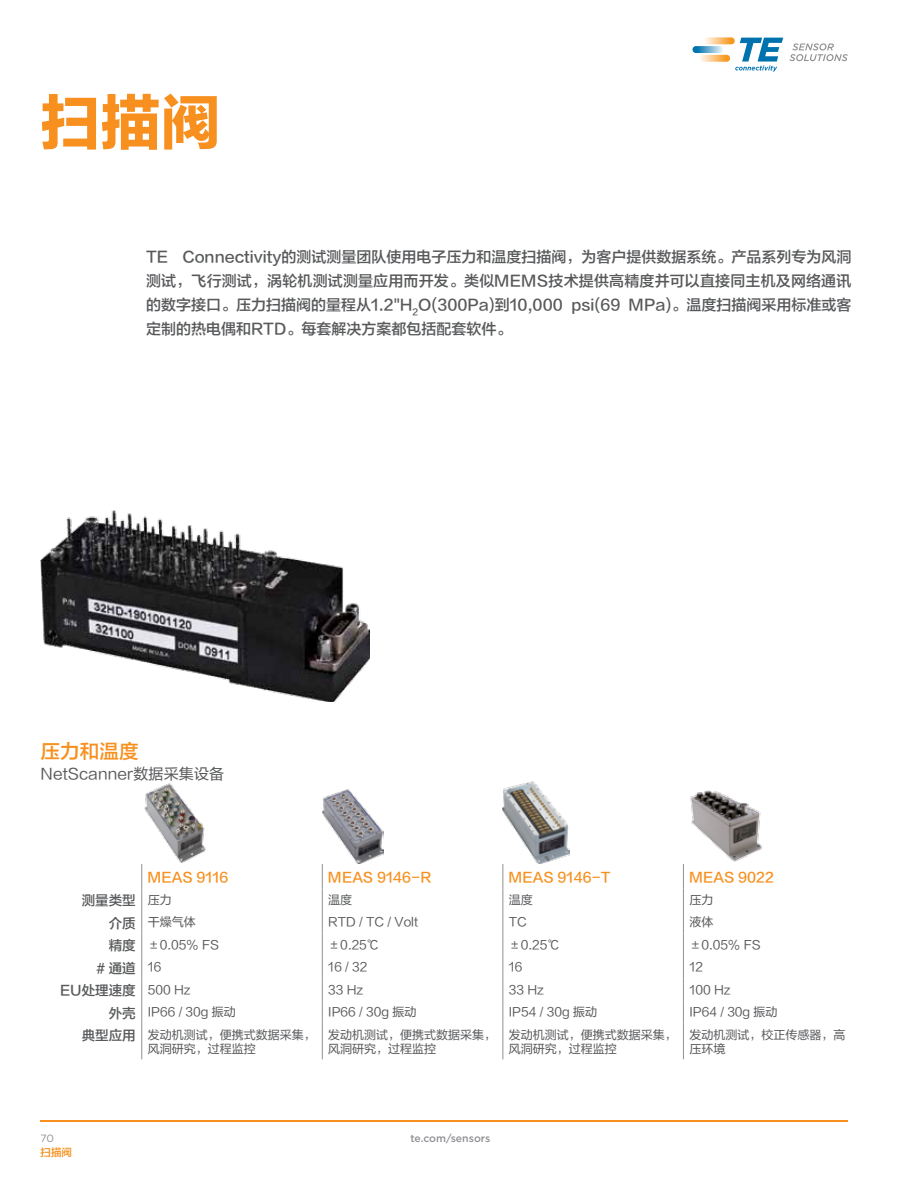
<style>
.page{position:relative;width:918px;height:1188px;background:#fff}
.page>*{position:absolute;margin:0;border:0;box-sizing:border-box;transform-origin:0 0}
.t1{font:60px "FZLTDHJW GB1 0";color:#f7901e}
.t2{font:19.5px "FZLTZHJW GB1 0";letter-spacing:.01em;color:#f7901e}
.t3{font:15px/24px "FZLTZHJW GB1 0";color:#58595b;text-align:justify}
.t4{font:15px "FZLTHJW GB1 0";letter-spacing:.01em;color:#58595b}
.t5{font:13.5px "FZLTZHJW GB1 0";color:#f7901e}
.t6{font:13.5px "FZLTZHJW GB1 0";color:#58595b}
.t7{font:12px/14.4px "FZLTHJW GB1 0";color:#58595b}
.t8{font:500 10.5px "Gotham";color:#919195}
.t9{font:10.5px "FZLTZHJW GB1 0";color:#f7901e}
.t10{font:10.5px "Gotham";color:#919195}
.s1{font-family:"FZLTHJW GB1 0";font-size:12px}
.s2{font-family:"FZLTZHJW GB1 0";font-size:13.5px}
</style>
<div class="page">
<svg style="left:704px;top:37px;width:31px;height:7px"></svg>
<svg style="left:699px;top:55px;width:31px;height:7px"></svg>
<svg style="left:692px;top:46px;width:31px;height:7px"></svg>
<svg style="left:735px;top:38px;width:48px;height:34px"></svg>
<svg style="left:789px;top:43px;width:59px;height:18px"></svg>
<hr style="left:40px;top:1120px;width:808px;height:2px;background:#f7901e">
<img style="left:690px;top:790px;width:73px;height:72px">
<img style="left:323px;top:790px;width:60px;height:74px">
<img style="left:502px;top:782px;width:68px;height:82px">
<img style="left:144px;top:783px;width:62px;height:80px">
<img style="left:40px;top:510px;width:329px;height:192px">
<hr style="left:141px;top:1024px;width:1px;height:35px;background:#919195">
<hr style="left:322px;top:1024px;width:1px;height:35px;background:#919195">
<hr style="left:502px;top:1024px;width:1px;height:35px;background:#919195">
<hr style="left:683px;top:1024px;width:1px;height:35px;background:#919195">
<svg style="left:141px;top:864px;width:1px;height:160px"></svg>
<svg style="left:322px;top:864px;width:1px;height:160px"></svg>
<svg style="left:502px;top:864px;width:1px;height:160px"></svg>
<svg style="left:683px;top:864px;width:1px;height:160px"></svg>
<h1 class="t1" style="left:40px;top:89px;width:181px">扫描阀</h1>
<p class="t3" style="left:146px;top:246px;width:707px">TE Connectivity的测试测量团队使用电子压力和温度扫描阀，为客户提供数据系统。产品系列专为风洞测试，飞行测试，涡轮机测试测量应用而开发。类似MEMS技术提供高精度并可以直接同主机及网络通讯的数字接口。压力扫描阀的量程从1.2"H<sub>2</sub>O(300Pa)到10,000 psi(69 MPa)。温度扫描阀采用标准或客定制的热电偶和RTD。每套解决方案都包括配套软件。</p>
<h2 class="t2" style="left:40px;top:740px;width:100px">压力和温度</h2>
<p class="t4" style="left:40px;top:765px;width:185px">NetScanner数据采集设备</p>
<p class="t5" style="left:148px;top:870px;width:82px">MEAS 9116</p>
<p class="t5" style="left:328px;top:870px;width:104px">MEAS 9146-R</p>
<p class="t5" style="left:509px;top:870px;width:103px">MEAS 9146-T</p>
<p class="t5" style="left:689px;top:870px;width:86px">MEAS 9022</p>
<p class="t6" style="left:82px;top:893px;width:92px">测量类型 <span class="s1">压力</span></p>
<p class="t7" style="left:328px;top:893px;width:25px">温度</p>
<p class="t7" style="left:509px;top:893px;width:25px">温度</p>
<p class="t7" style="left:689px;top:893px;width:25px">压力</p>
<p class="t7" style="left:109px;top:915px;width:88px"><span class="s2">介质</span> 干燥气体</p>
<p class="t7" style="left:328px;top:915px;width:91px">RTD / TC / Volt</p>
<p class="t7" style="left:509px;top:915px;width:20px">TC</p>
<p class="t7" style="left:689px;top:915px;width:25px">液体</p>
<p class="t7" style="left:109px;top:938px;width:112px"><span class="s2">精度</span> ±0.05% FS</p>
<p class="t7" style="left:328px;top:938px;width:52px">±0.25℃</p>
<p class="t7" style="left:509px;top:938px;width:52px">±0.25℃</p>
<p class="t7" style="left:689px;top:938px;width:73px">±0.05% FS</p>
<p class="t6" style="left:96px;top:961px;width:67px"># 通道 <span class="s1">16</span></p>
<p class="t7" style="left:328px;top:960px;width:41px">16 / 32</p>
<p class="t7" style="left:509px;top:960px;width:15px">16</p>
<p class="t7" style="left:689px;top:960px;width:15px">12</p>
<p class="t6" style="left:60px;top:983px;width:132px">EU处理速度 <span class="s1">500 Hz</span></p>
<p class="t7" style="left:328px;top:983px;width:37px">33 Hz</p>
<p class="t7" style="left:509px;top:983px;width:37px">33 Hz</p>
<p class="t7" style="left:689px;top:983px;width:43px">100 Hz</p>
<p class="t7" style="left:109px;top:1005px;width:129px"><span class="s2">外壳</span> IP66 / 30g 振动</p>
<p class="t7" style="left:328px;top:1005px;width:90px">IP66 / 30g 振动</p>
<p class="t7" style="left:509px;top:1005px;width:90px">IP54 / 30g 振动</p>
<p class="t7" style="left:689px;top:1005px;width:90px">IP64 / 30g 振动</p>
<p class="t7" style="left:82px;top:1028px;width:235px;text-align:center"><span class="s2">典型应用</span> 发动机测试，便携式数据采集，风洞研究，过程监控</p>
<p class="t7" style="left:328px;top:1028px;width:169px">发动机测试，便携式数据采集，风洞研究，过程监控</p>
<p class="t7" style="left:509px;top:1028px;width:169px">发动机测试，便携式数据采集，风洞研究，过程监控</p>
<p class="t7" style="left:689px;top:1028px;width:157px">发动机测试，校正传感器，高压环境</p>
<p class="t10" style="left:40px;top:1132px;width:15px">70</p>
<p class="t9" style="left:40px;top:1147px;width:33px">扫描阀</p>
<p class="t8" style="left:410px;top:1132px;width:82px">te.com/sensors</p>
</div>
